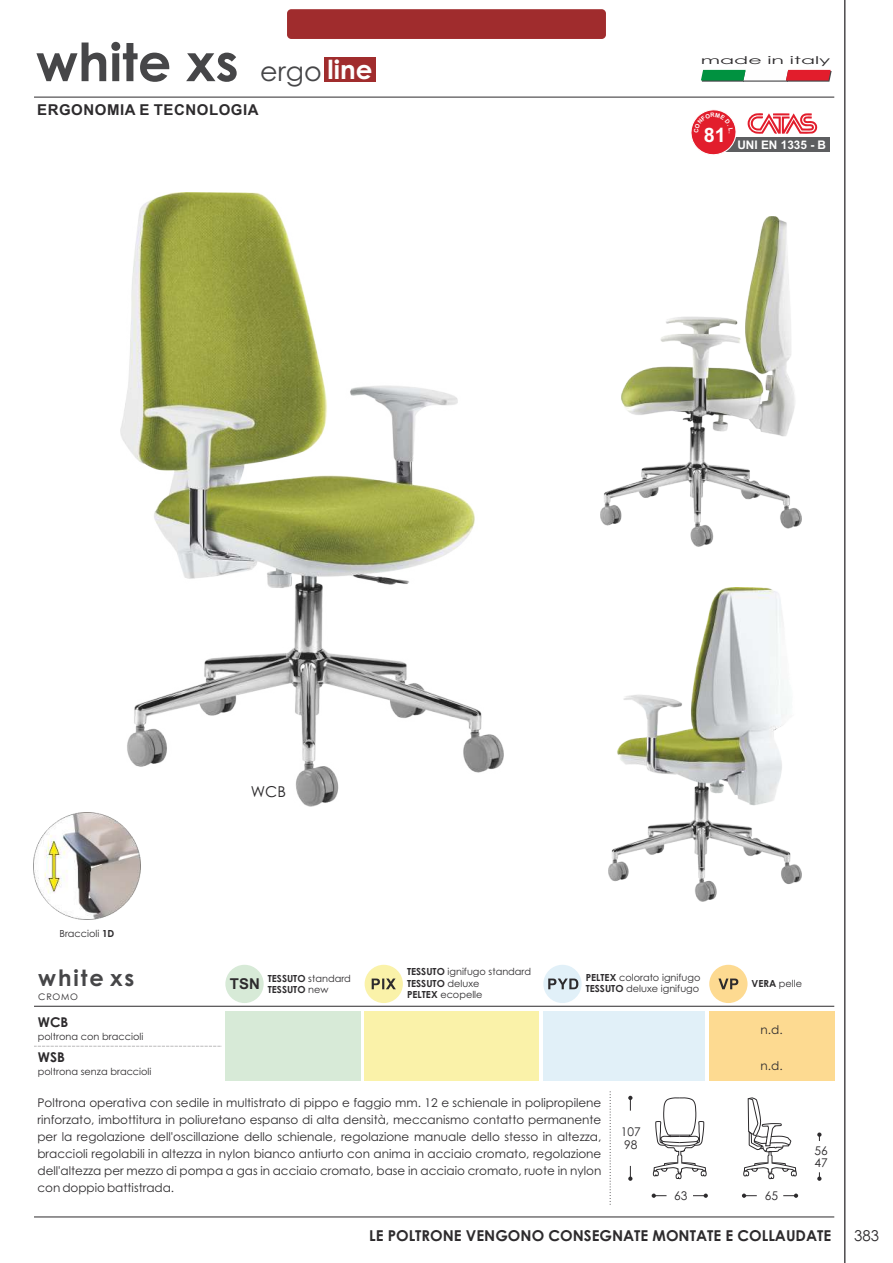
<style>
.page{position:relative;width:893px;height:1263px;background:#fff}
.page>*{position:absolute;margin:0;border:0;box-sizing:border-box;transform-origin:0 0}
.t1{font:700 52.5px "Century Gothic";color:#464648}
.t2{font:27px "Century Gothic";color:#464648}
.t3{font:700 22.5px "Century Gothic";letter-spacing:.085em;color:#464648}
.t4{font:700 15px "Century Gothic";color:#2d2b2d}
.t5{font:700 15px "Arial";letter-spacing:.035em;color:#2d2b2d}
.t6{font:15px "Century Gothic";color:#2d2b2d}
.t7{font:700 13.5px "Century Gothic";color:#2d2b2d}
.t8{font:12px/17.1px "Century Gothic";color:#2d2b2d}
.t9{font:700 11.85px "Arial";color:#fefefe}
.t10{font:10.65px "Century Gothic";color:#2d2b2d;scale:1.94 1}
.t11{font:9.75px/11.9px "Century Gothic";color:#2d2b2d}
.t12{font:700 9.75px/11.9px "Century Gothic";color:#2d2b2d}
.t13{font:9px "Century Gothic";letter-spacing:.085em;color:#2d2b2d}
.s1{font-weight:700;font-size:26.1px;color:#fefefe}
.s2{font-weight:700}
.s3{font-weight:400}
</style>
<div class="page">
<hr style="left:844px;top:0;width:1px;height:1263px;background:#2d2b2d">
<hr style="left:34px;top:1217px;width:800px;height:1px;background:#2d2b2d">
<svg style="left:748px;top:113px;width:70px;height:21px"></svg>
<svg style="left:701px;top:70px;width:131px;height:12px"></svg>
<hr style="left:34px;top:97px;width:800px;height:1px;background:#2d2b2d">
<div style="left:713px;top:137px;width:117px;height:15px;background:#5d5e60"></div>
<div style="left:225px;top:965px;width:39px;height:38px;background:#d7ead7;border-radius:19px"></div>
<div style="left:365px;top:965px;width:38px;height:38px;background:#faf2a9;border-radius:19px"></div>
<svg style="left:372px;top:978px;width:24px;height:11px"></svg>
<div style="left:543px;top:965px;width:39px;height:38px;background:#e1f0f8;border-radius:19px"></div>
<svg style="left:548px;top:978px;width:30px;height:11px"></svg>
<div style="left:709px;top:965px;width:38px;height:38px;background:#fdda91;border-radius:19px"></div>
<svg style="left:718px;top:978px;width:20px;height:11px"></svg>
<svg style="left:34px;top:1046px;width:187px;height:1px"></svg>
<hr style="left:34px;top:1006px;width:800px;height:1px;background:#2d2b2d">
<img style="left:608px;top:587px;width:194px;height:314px">
<svg style="left:653px;top:1097px;width:53px;height:82px"></svg>
<svg style="left:743px;top:1097px;width:54px;height:82px"></svg>
<svg style="left:610px;top:1091px;width:1px;height:114px"></svg>
<svg style="left:742px;top:1193px;width:15px;height:5px"></svg>
<svg style="left:783px;top:1193px;width:15px;height:5px"></svg>
<svg style="left:652px;top:1193px;width:14px;height:5px"></svg>
<svg style="left:693px;top:1193px;width:15px;height:5px"></svg>
<svg style="left:817px;top:1172px;width:4px;height:9px"></svg>
<svg style="left:817px;top:1132px;width:4px;height:9px"></svg>
<svg style="left:628px;top:1096px;width:4px;height:15px"></svg>
<svg style="left:628px;top:1166px;width:4px;height:15px"></svg>
<div style="left:225px;top:1011px;width:135px;height:34px;background:#d7ead7"></div>
<div style="left:365px;top:1011px;width:174px;height:34px;background:#faf2a9"></div>
<div style="left:543px;top:1011px;width:162px;height:34px;background:#e1f0f8"></div>
<div style="left:709px;top:1011px;width:125px;height:34px;background:#fdda91"></div>
<div style="left:225px;top:1047px;width:135px;height:34px;background:#d7ead7"></div>
<div style="left:365px;top:1047px;width:174px;height:34px;background:#faf2a9"></div>
<div style="left:543px;top:1047px;width:162px;height:34px;background:#e1f0f8"></div>
<div style="left:709px;top:1047px;width:125px;height:34px;background:#fdda91"></div>
<img style="left:120px;top:192px;width:383px;height:615px">
<img style="left:600px;top:216px;width:202px;height:331px">
<img style="left:34px;top:812px;width:107px;height:107px">
<div style="left:324px;top:57px;width:52px;height:24px;background:#a02c2d"></div>
<div style="left:287px;top:9px;width:319px;height:30px;background:#a02c2d;border-radius:4px"></div>
<svg style="left:691px;top:109px;width:45px;height:46px"></svg>
<h1 class="t1" style="left:36px;top:42px;width:204px">white xs</h1>
<h2 class="t2" style="left:260px;top:61px;width:114px">ergo <span class="s1">line</span></h2>
<p class="t5" style="left:37px;top:104px;width:223px">ERGONOMIA E TECNOLOGIA</p>
<p class="t11" style="left:59px;top:928px;width:57px">Braccioli <span class="s2">1D</span></p>
<p class="t6" style="left:251px;top:786px;width:37px">WCB</p>
<p class="t10" style="left:701px;top:56px;width:68px">made in italy</p>
<p class="t9" style="left:704px;top:140px;width:124px"><sup>81</sup> UNI EN 1335 - B</p>
<h3 class="t3" style="left:38px;top:969px;width:98px">white xs</h3>
<p class="t13" style="left:38px;top:993px;width:41px">CROMO</p>
<p class="t7" style="left:38px;top:1017px;width:32px">WCB</p>
<p class="t11" style="left:38px;top:1031px;width:107px">poltrona con braccioli</p>
<p class="t7" style="left:38px;top:1052px;width:28px">WSB</p>
<p class="t11" style="left:38px;top:1066px;width:115px">poltrona senza braccioli</p>
<p class="t5" style="left:230px;top:978px;width:31px">TSN</p>
<p class="t11" style="left:407px;top:966px;width:126px"><span class="s2">TESSUTO</span> ignifugo standard<br><span class="s2">TESSUTO</span> deluxe<br><span class="s2">PELTEX</span> ecopelle</p>
<p class="t11" style="left:751px;top:978px;width:52px"><span class="s2">VERA</span> pelle</p>
<p class="t12" style="left:268px;top:973px;width:85px">TESSUTO <span class="s3">standard<br></span>TESSUTO <span class="s3">new</span></p>
<p class="t11" style="left:586px;top:972px;width:116px"><span class="s2">PELTEX</span> colorato ignifugo<br><span class="s2">TESSUTO</span> deluxe ignifugo</p>
<p class="t8" style="left:761px;top:1022px;width:24px">n.d.</p>
<p class="t8" style="left:761px;top:1058px;width:24px">n.d.</p>
<p class="t8" style="left:37px;top:1095px;width:565px;text-align:justify">Poltrona operativa con sedile in multistrato di pippo e faggio mm. 12 e schienale in polipropilene rinforzato, imbottitura in poliuretano espanso di alta densità, meccanismo contatto permanente per la regolazione dell'oscillazione dello schienale, regolazione manuale dello stesso in altezza, braccioli regolabili in altezza in nylon bianco antiurto con anima in acciaio cromato, regolazione dell'altezza per mezzo di pompa a gas in acciaio cromato, base in acciaio cromato, ruote in nylon con doppio battistrada.</p>
<p class="t8" style="left:621px;top:1126px;width:21px;line-height:12.9px">107<br>98</p>
<p class="t8" style="left:674px;top:1188px;width:15px">63</p>
<p class="t8" style="left:765px;top:1188px;width:15px">65</p>
<p class="t8" style="left:814px;top:1145px;width:15px;line-height:12.8px">56<br>47</p>
<p class="t4" style="left:369px;top:1230px;width:464px">LE POLTRONE VENGONO CONSEGNATE MONTATE E COLLAUDATE</p>
<p class="t6" style="left:854px;top:1230px;width:26px">383</p>
</div>
